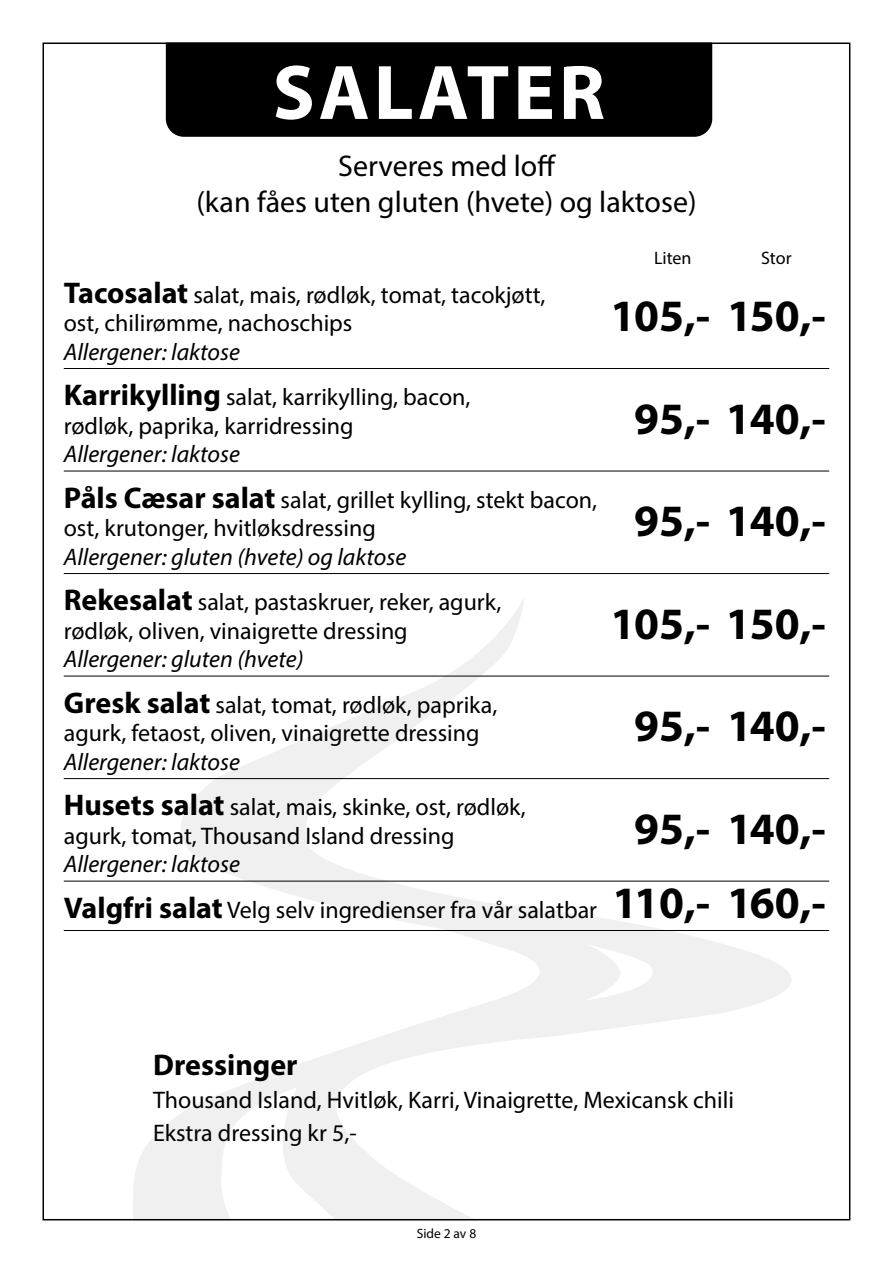
<style>
.page{position:relative;width:893px;height:1263px;background:#fff}
.page>*{position:absolute;margin:0;border:0;box-sizing:border-box;transform-origin:0 0}
.t1{font:700 78px "Myriad Pro";letter-spacing:.05em;color:#fff}
.t2{font:700 45px "Myriad Pro";color:#000}
.t3{font:30px/36px "Myriad Pro";color:#000;text-align:center}
.t4{font:700 30px "Myriad Pro";color:#000}
.t5{font:24px/45.5px "Myriad Pro";color:#000}
.t6{font:italic 24px/45.5px "Myriad Pro";color:#000}
.t7{font:18px "Myriad Pro";color:#000}
.t8{font:13.5px "Myriad Pro";color:#000}
.s1{font-weight:700;font-size:30px}
.s2{font-style:italic}
.s3{font-weight:700;font-style:normal;font-size:30px}
.s4{font-style:normal}
.s5{font-weight:700;font-size:45px}
</style>
<div class="page">
<svg style="left:132px;top:599px;width:659px;height:618px"></svg>
<div style="left:166px;top:43px;width:546px;height:94px;background:#000"></div>
<hr style="left:64px;top:368px;width:765px;height:1px;background:#000">
<hr style="left:64px;top:471px;width:765px;height:1px;background:#000">
<hr style="left:64px;top:573px;width:765px;height:1px;background:#000">
<hr style="left:64px;top:676px;width:765px;height:1px;background:#000">
<hr style="left:64px;top:778px;width:765px;height:1px;background:#000">
<hr style="left:64px;top:881px;width:765px;height:1px;background:#000">
<hr style="left:64px;top:930px;width:765px;height:1px;background:#000">
<h1 class="t1" style="left:273px;top:42px;width:334px">SALATER</h1>
<p class="t3" style="left:196px;top:147px;width:502px">Serveres med loff<br>(kan fåes uten gluten (hvete) og laktose)</p>
<p class="t7" style="left:654px;top:247px;width:39px">Liten</p>
<p class="t7" style="left:761px;top:247px;width:32px">Stor</p>
<p class="t5" style="left:64px;top:280px;width:483px;line-height:28.5px"><span class="s1">Tacosalat</span> salat, mais, rødløk, tomat, tacokjøtt, ost, chilirømme, nachoschips</p>
<h2 class="t2" style="left:610px;top:287px;width:217px">105,- 150,-</h2>
<p class="t5" style="left:64px;top:329px;width:408px"><span class="s2">Allergener: laktose<br></span><span class="s1">Karrikylling</span> salat, karrikylling, bacon,</p>
<p class="t5" style="left:64px;top:403px;width:291px">rødløk, paprika, karridressing</p>
<p class="t5" style="left:64px;top:431px;width:535px"><span class="s2">Allergener: laktose<br></span><span class="s1">Påls Cæsar salat</span> salat, grillet kylling, stekt bacon,</p>
<p class="t5" style="left:64px;top:505px;width:313px">ost, krutonger, hvitløksdressing</p>
<p class="t6" style="left:64px;top:534px;width:439px">Allergener: gluten (hvete) og laktose<br><span class="s3">Rekesalat</span> <span class="s4">salat, pastaskruer, reker, agurk,</span></p>
<p class="t5" style="left:64px;top:608px;width:345px">rødløk, oliven, vinaigrette dressing</p>
<p class="t5" style="left:64px;top:636px;width:435px"><span class="s2">Allergener: gluten (hvete)<br></span><span class="s1">Gresk salat</span> salat, tomat, rødløk, paprika,</p>
<p class="t5" style="left:64px;top:710px;width:417px">agurk, fetaost, oliven, vinaigrette dressing</p>
<h2 class="t2" style="left:634px;top:389px;width:193px">95,- 140,-</h2>
<h2 class="t2" style="left:634px;top:492px;width:193px">95,- 140,-</h2>
<h2 class="t2" style="left:610px;top:594px;width:217px">105,- 150,-</h2>
<h2 class="t2" style="left:634px;top:697px;width:193px">95,- 140,-</h2>
<p class="t5" style="left:64px;top:739px;width:464px"><span class="s2">Allergener: laktose<br></span><span class="s1">Husets salat</span> salat, mais, skinke, ost, rødløk,</p>
<p class="t5" style="left:64px;top:813px;width:392px">agurk, tomat, Thousand Island dressing</p>
<h2 class="t2" style="left:634px;top:799px;width:193px">95,- 140,-</h2>
<p class="t5" style="left:64px;top:841px;width:764px"><span class="s2">Allergener: laktose<br></span><span class="s1">Valgfri salat</span> Velg selv ingredienser fra vår salatbar <span class="s5">110,- 160,-</span></p>
<p class="t4" style="left:153px;top:1045px;width:146px">Dressinger</p>
<p class="t5" style="left:153px;top:1083px;width:582px;line-height:33px">Thousand Island, Hvitløk, Karri, Vinaigrette, Mexicansk chili<br>Ekstra dressing kr 5,-</p>
<p class="t8" style="left:417px;top:1225px;width:61px">Side 2 av 8</p>
</div>
